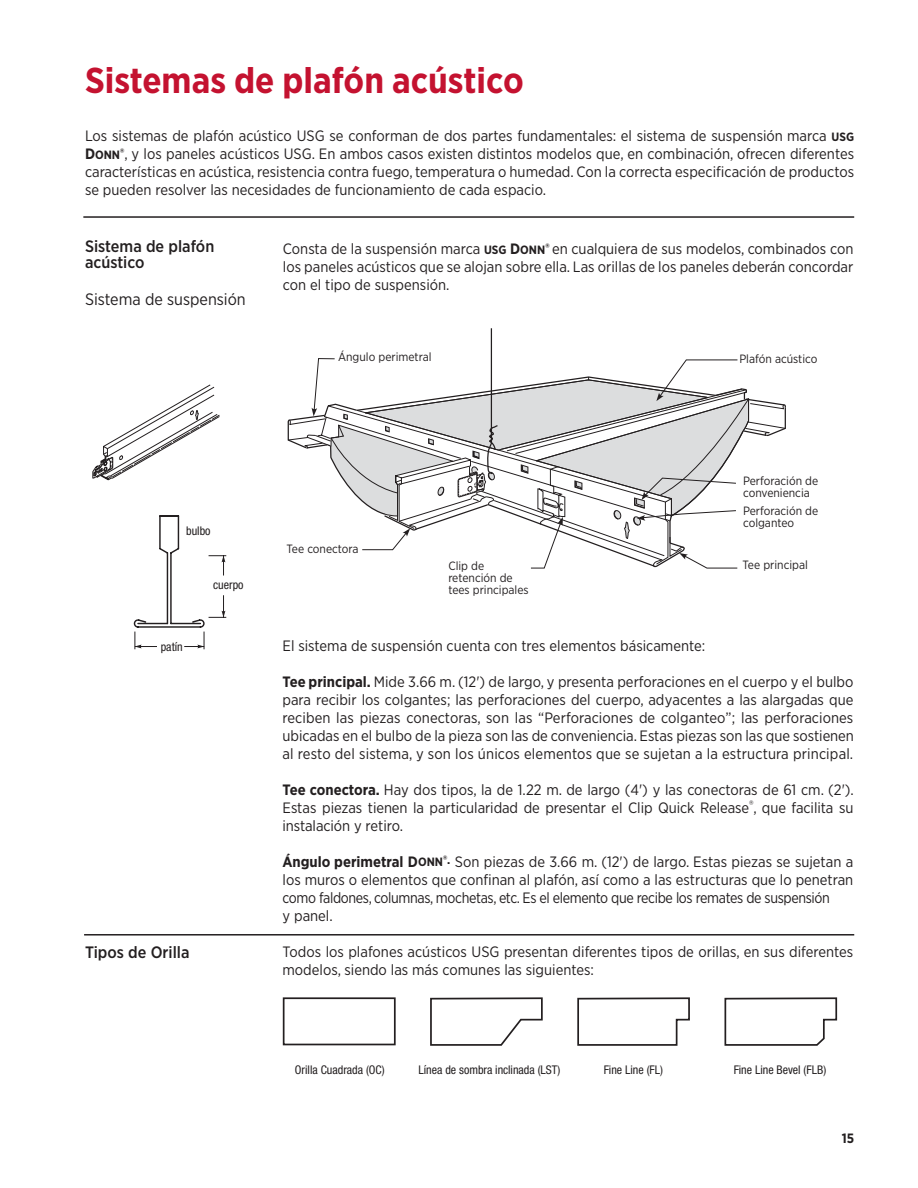
<style>
.page{position:relative;width:918px;height:1188px;background:#fff}
.page>*{position:absolute;margin:0;border:0;box-sizing:border-box;transform-origin:0 0}
.t1{font:700 36px "Gotham Narrow";color:#c41230}
.t2{font:500 16.5px/16.5px "Gotham Narrow";color:#231f20}
.t3{font:16.5px "Gotham Narrow";color:#231f20}
.t4{font:15px/18px "Gotham Narrow";color:#231f20;text-align:justify}
.t5{font:700 13.5px "Gotham Narrow";color:#231f20}
.t6{font:12px/12px "Gotham Narrow";color:#231f20}
.t7{font:condensed 12px "Helvetica Neue";color:#231f20}
.s1{font-weight:700;font-size:12px}
.s2{font-weight:700}
</style>
<div class="page">
<svg style="left:92px;top:384px;width:128px;height:97px"></svg>
<svg style="left:287px;top:328px;width:499px;height:241px"></svg>
<svg style="left:133px;top:515px;width:93px;height:134px"></svg>
<hr style="left:83px;top:216px;width:771px;height:2px;background:#231f20">
<hr style="left:84px;top:934px;width:770px;height:2px;background:#231f20">
<div style="left:283px;top:997px;width:113px;height:48px;border:2px solid #231f20"></div>
<svg style="left:430px;top:997px;width:113px;height:49px"></svg>
<svg style="left:577px;top:997px;width:113px;height:49px"></svg>
<svg style="left:724px;top:997px;width:114px;height:49px"></svg>
<h1 class="t1" style="left:85px;top:57px;width:440px">Sistemas de plafón acústico</h1>
<p class="t4" style="left:85px;top:127px;width:771px">Los sistemas de plafón acústico USG se conforman de dos partes fundamentales: el sistema de suspensión marca <span class="s1">USG </span><span class="s2">D</span><span class="s1">ONN</span><sup>®</sup>, y los paneles acústicos USG. En ambos casos existen distintos modelos que, en combinación, ofrecen diferentes características en acústica, resistencia contra fuego, temperatura o humedad. Con la correcta especificación de productos se pueden resolver las necesidades de funcionamiento de cada espacio.</p>
<p class="t2" style="left:85px;top:237px;width:131px">Sistema de plafón acústico</p>
<p class="t3" style="left:85px;top:289px;width:162px">Sistema de suspensión</p>
<p class="t4" style="left:283px;top:240px;width:572px">Consta de la suspensión marca <span class="s1">USG</span> <span class="s2">D</span><span class="s1">ONN</span><sup>®</sup> en cualquiera de sus modelos, combinados con los paneles acústicos que se alojan sobre ella. Las orillas de los paneles deberán concordar con el tipo de suspensión.</p>
<p class="t6" style="left:338px;top:350px;width:95px">Ángulo perimetral</p>
<p class="t6" style="left:739px;top:353px;width:80px">Plafón acústico</p>
<p class="t7" style="left:186px;top:523px;width:26px">bulbo</p>
<p class="t7" style="left:161px;top:640px;width:24px">patín</p>
<p class="t7" style="left:213px;top:578px;width:32px">cuerpo</p>
<p class="t2" style="left:85px;top:944px;width:106px">Tipos de Orilla</p>
<p class="t6" style="left:743px;top:475px;width:77px">Perforación de conveniencia</p>
<p class="t6" style="left:286px;top:542px;width:74px">Tee conectora</p>
<p class="t6" style="left:743px;top:504px;width:77px">Perforación de colganteo</p>
<p class="t6" style="left:448px;top:560px;width:82px">Clip de retención de tees principales</p>
<p class="t6" style="left:742px;top:558px;width:67px">Tee principal</p>
<p class="t4" style="left:283px;top:636px;width:424px">El sistema de suspensión cuenta con tres elementos básicamente:</p>
<p class="t4" style="left:283px;top:672px;width:573px"><span class="s2">Tee principal.</span> Mide 3.66 m. (12') de largo, y presenta perforaciones en el cuerpo y el bulbo para recibir los colgantes; las perforaciones del cuerpo, adyacentes a las alargadas que reciben las piezas conectoras, son las “Perforaciones de colganteo”; las perforaciones ubicadas en el bulbo de la pieza son las de conveniencia. Estas piezas son las que sostienen al resto del sistema, y son los únicos elementos que se sujetan a la estructura principal.</p>
<p class="t4" style="left:283px;top:780px;width:573px"><span class="s2">Tee conectora.</span> Hay dos tipos, la de 1.22 m. de largo (4') y las conectoras de 61 cm. (2').<br>Estas piezas tienen la particularidad de presentar el Clip Quick Release<sup>®</sup>, que facilita su instalación y retiro.</p>
<p class="t4" style="left:283px;top:852px;width:572px;text-align:left"><span class="s2">Ángulo perimetral D</span><span class="s1">ONN</span><sup>®.</sup> Son piezas de 3.66 m. (12') de largo. Estas piezas se sujetan a los muros o elementos que confinan al plafón, así como a las estructuras que lo penetran como faldones, columnas, mochetas, etc. Es el elemento que recibe los remates de suspensión<br>y panel.</p>
<p class="t4" style="left:283px;top:942px;width:572px">Todos los plafones acústicos USG presentan diferentes tipos de orillas, en sus diferentes modelos, siendo las más comunes las siguientes:</p>
<p class="t7" style="left:295px;top:1063px;width:91px">Orilla Cuadrada (OC)</p>
<p class="t7" style="left:418px;top:1063px;width:143px">Línea de sombra inclinada (LST)</p>
<p class="t7" style="left:604px;top:1063px;width:61px">Fine Line (FL)</p>
<p class="t7" style="left:734px;top:1063px;width:94px">Fine Line Bevel (FLB)</p>
<p class="t5" style="left:842px;top:1129px;width:14px">15</p>
</div>
